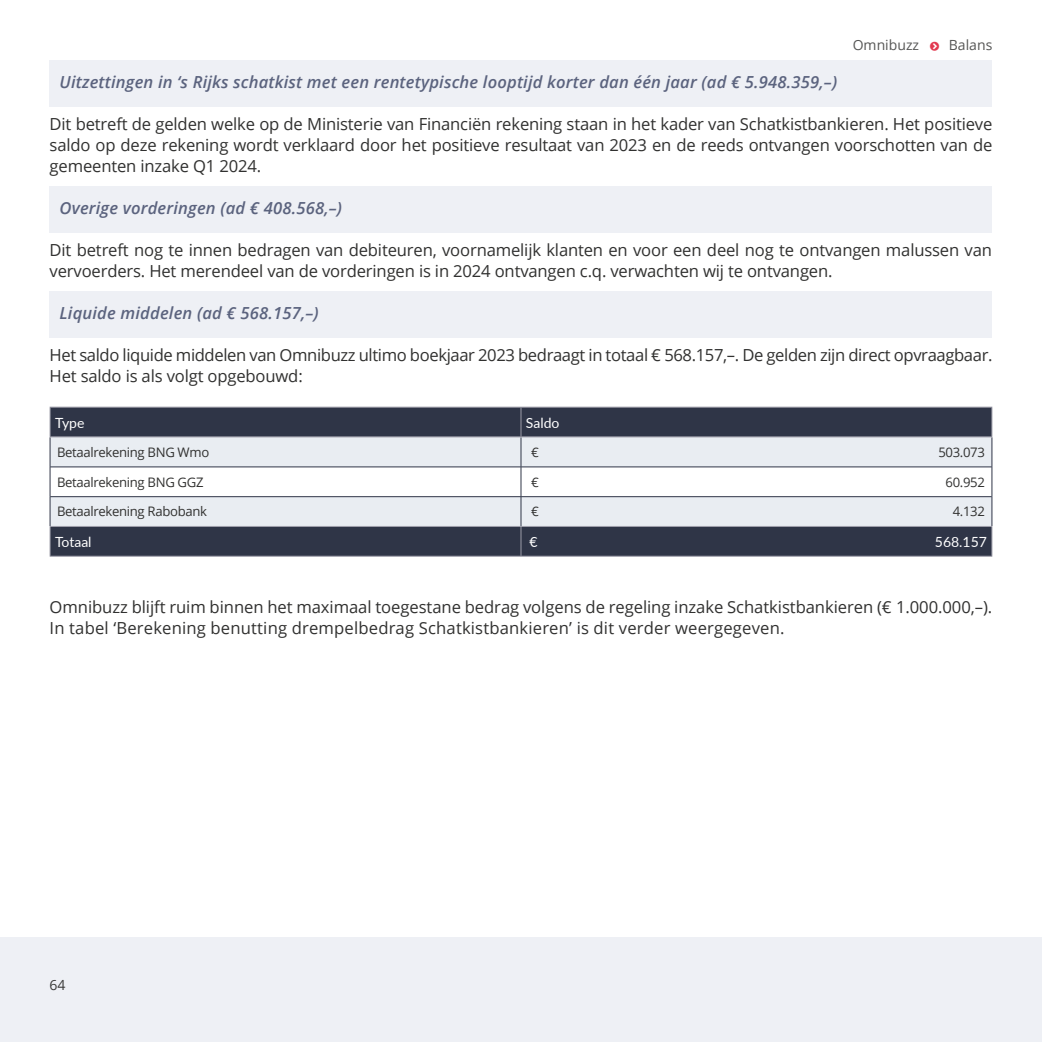
<style>
.page{position:relative;width:1042px;height:1042px;background:#fff}
.page>*{position:absolute;margin:0;border:0;box-sizing:border-box;transform-origin:0 0}
.kadertekst{font:16.62px/21px "Open Sans";letter-spacing:-.01em;color:#313130}
.geaccentueerde-alinea{font:italic 600 16.62px "Open Sans";letter-spacing:.01em;color:#5b637e}
.tabel-kop{font:14px "Lato";color:#fff}
.t1{font:14px "Open Sans";color:#565655}
.t2{font:14px "Open Sans";color:#3a3a39}
.tabelrij{font:13.12px "Open Sans";letter-spacing:-.025em;color:#313130}
</style>
<div class="page">
<div style="left:50px;top:60px;width:942px;height:47px;background:#eef0f5"></div>
<div style="left:50px;top:186px;width:942px;height:47px;background:#eef0f5"></div>
<div style="left:50px;top:291px;width:942px;height:47px;background:#eef0f5"></div>
<div style="left:51px;top:408px;width:940px;height:148px;background:#2f3547"></div>
<svg style="left:51px;top:437px;width:940px;height:89px;fill:#e9edf2"></svg>
<svg style="left:520px;top:408px;width:1px;height:28px"></svg>
<hr style="left:521px;top:437px;width:1px;height:30px;background:#2f3547">
<svg style="left:520px;top:467px;width:2px;height:89px"></svg>
<hr style="left:50px;top:466px;width:471px;height:1px;background:#2f3547">
<hr style="left:521px;top:466px;width:470px;height:1px;background:#2f3547">
<hr style="left:50px;top:496px;width:471px;height:1px;background:#2f3547">
<hr style="left:521px;top:496px;width:470px;height:1px;background:#2f3547">
<hr style="left:50px;top:437px;width:1px;height:30px;background:#2f3547">
<hr style="left:991px;top:437px;width:1px;height:30px;background:#2f3547">
<hr style="left:50px;top:467px;width:1px;height:30px;background:#2f3547">
<hr style="left:991px;top:467px;width:1px;height:30px;background:#2f3547">
<hr style="left:50px;top:407px;width:471px;height:1px;background:#9d9da9">
<svg style="left:50px;top:407px;width:1px;height:29px"></svg>
<hr style="left:521px;top:407px;width:471px;height:1px;background:#9d9da9">
<svg style="left:991px;top:407px;width:1px;height:29px"></svg>
<hr style="left:50px;top:436px;width:471px;height:1px;background:#9d9da9">
<hr style="left:521px;top:436px;width:471px;height:1px;background:#9d9da9">
<hr style="left:50px;top:526px;width:471px;height:1px;background:#9d9da9">
<hr style="left:521px;top:526px;width:471px;height:1px;background:#9d9da9">
<svg style="left:50px;top:497px;width:1px;height:59px"></svg>
<svg style="left:991px;top:497px;width:1px;height:59px"></svg>
<hr style="left:50px;top:556px;width:471px;height:1px;background:#9d9da9">
<hr style="left:521px;top:556px;width:471px;height:1px;background:#9d9da9">
<div style="left:0;top:938px;width:1042px;height:104px;background:#eef0f5"></div>
<p class="t1" style="left:853px;top:36px;width:68px">Omnibuzz</p>
<p class="t1" style="left:949px;top:36px;width:45px">Balans</p>
<h4 class="geaccentueerde-alinea" style="left:60px;top:70px;width:779px">Uitzettingen in ‘s Rijks schatkist met een rentetypische looptijd korter dan één jaar (ad € 5.948.359,–)</h4>
<p class="kadertekst" style="left:50px;top:113px;width:944px;text-align:justify">Dit betreft de gelden welke op de Ministerie van Financiën rekening staan in het kader van Schatkistbankieren. Het positieve saldo op deze rekening wordt verklaard door het positieve resultaat van 2023 en de reeds ontvangen voorschotten van de gemeenten inzake Q1 2024.</p>
<h4 class="geaccentueerde-alinea" style="left:60px;top:196px;width:284px">Overige vorderingen (ad € 408.568,–)</h4>
<p class="kadertekst" style="left:50px;top:239px;width:944px">Dit betreft nog te innen bedragen van debiteuren, voornamelijk klanten en voor een deel nog te ontvangen malussen van vervoerders. Het merendeel van de vorderingen is in 2024 ontvangen c.q. verwachten wij te ontvangen.</p>
<h4 class="geaccentueerde-alinea" style="left:60px;top:301px;width:261px">Liquide middelen (ad € 568.157,–)</h4>
<p class="kadertekst" style="left:50px;top:344px;width:944px">Het saldo liquide middelen van Omnibuzz ultimo boekjaar 2023 bedraagt in totaal € 568.157,–. De gelden zijn direct opvraagbaar.<br>Het saldo is als volgt opgebouwd:</p>
<p class="tabel-kop" style="left:55px;top:412px;width:31px">Type</p>
<p class="tabel-kop" style="left:526px;top:412px;width:35px">Saldo</p>
<p class="tabelrij" style="left:57px;top:443px;width:154px">Betaalrekening BNG Wmo</p>
<p class="tabelrij" style="left:531px;top:443px;width:9px">€</p>
<p class="tabelrij" style="left:938px;top:443px;width:48px">503.073</p>
<p class="tabelrij" style="left:57px;top:473px;width:148px">Betaalrekening BNG GGZ</p>
<p class="tabelrij" style="left:531px;top:473px;width:9px">€</p>
<p class="tabelrij" style="left:945px;top:473px;width:41px">60.952</p>
<p class="tabelrij" style="left:57px;top:503px;width:151px">Betaalrekening Rabobank</p>
<p class="tabelrij" style="left:531px;top:503px;width:9px">€</p>
<p class="tabelrij" style="left:952px;top:503px;width:34px">4.132</p>
<p class="tabel-kop" style="left:55px;top:532px;width:38px">Totaal</p>
<p class="tabel-kop" style="left:529px;top:532px;width:10px">€</p>
<p class="tabel-kop" style="left:935px;top:532px;width:54px">568.157</p>
<p class="kadertekst" style="left:50px;top:596px;width:944px">Omnibuzz blijft ruim binnen het maximaal toegestane bedrag volgens de regeling inzake Schatkistbankieren (€ 1.000.000,–).<br>In tabel ‘Berekening benutting drempelbedrag Schatkistbankieren’ is dit verder weergegeven.</p>
<p class="t2" style="left:50px;top:975px;width:18px">64</p>
</div>
